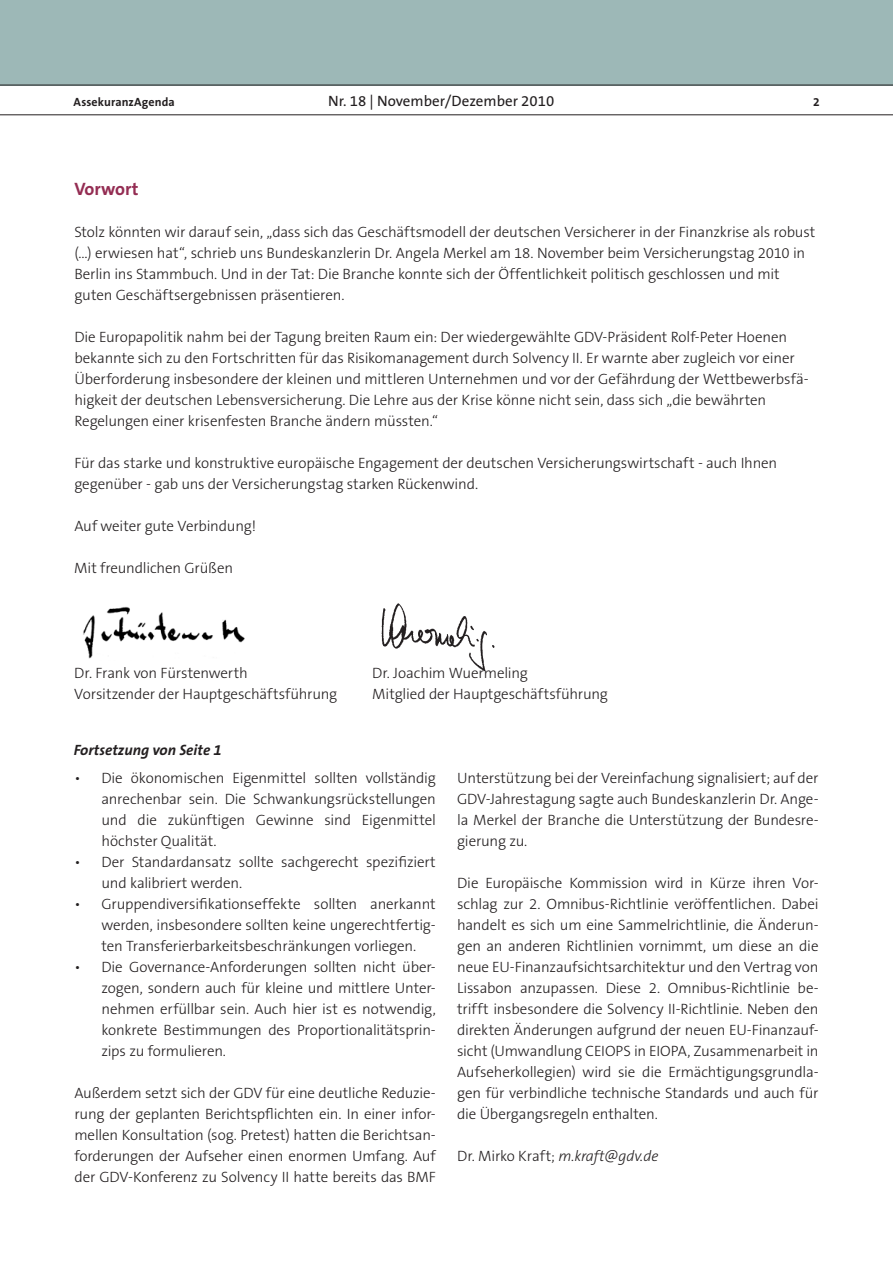
<style>
.page{position:relative;width:893px;height:1263px;background:#fff}
.page>*{position:absolute;margin:0;border:0;box-sizing:border-box;transform-origin:0 0}
.t1{font:700 18px "The Sans B7";color:#942d53}
.t2{font:300 15px/21px "The Sans B3";letter-spacing:-.01em;color:#231f20;text-align:justify}
.t3{font:15px "The Sans B5 Plain";color:#231f20}
.t4{font:italic 700 15px "The Sans B7";color:#231f20}
.t5{font:700 12px "The Sans B7";letter-spacing:.01em;color:#231f20}
.s1{font-style:italic}
</style>
<div class="page">
<div style="left:0;top:0;width:893px;height:85px;background:#9db8b7"></div>
<hr style="left:0;top:85px;width:893px;height:1px;background:#231f20">
<hr style="left:0;top:114px;width:893px;height:1px;background:#231f20">
<img style="left:381px;top:603px;width:114px;height:69px">
<img style="left:83px;top:606px;width:162px;height:53px">
<p class="t5" style="left:74px;top:95px;width:103px">AssekuranzAgenda</p>
<p class="t3" style="left:328px;top:93px;width:228px">Nr. 18 | November/Dezember 2010</p>
<p class="t5" style="left:813px;top:95px;width:8px">2</p>
<p class="t1" style="left:74px;top:179px;width:66px">Vorwort</p>
<p class="t2" style="left:74px;top:222px;width:742px;text-align:left">Stolz könnten wir darauf sein, „dass sich das Geschäftsmodell der deutschen Versicherer in der Finanzkrise als robust (…) erwiesen hat“, schrieb uns Bundeskanzlerin Dr. Angela Merkel am 18. November beim Versicherungstag 2010 in Berlin ins Stammbuch. Und in der Tat: Die Branche konnte sich der Öffentlichkeit politisch geschlossen und mit guten Geschäftsergebnissen präsentieren.</p>
<p class="t2" style="left:74px;top:327px;width:736px;text-align:left">Die Europapolitik nahm bei der Tagung breiten Raum ein: Der wiedergewählte GDV-Präsident Rolf-Peter Hoenen bekannte sich zu den Fortschritten für das Risikomanagement durch Solvency II. Er warnte aber zugleich vor einer Überforderung insbesondere der kleinen und mittleren Unternehmen und vor der Gefährdung der Wettbewerbsfä&shy;higkeit der deutschen Lebensversicherung. Die Lehre aus der Krise könne nicht sein, dass sich „die bewährten Regelungen einer krisenfesten Branche ändern müssten.“</p>
<p class="t2" style="left:74px;top:453px;width:704px">Für das starke und konstruktive europäische Engagement der deutschen Versicherungswirtschaft - auch Ihnen gegenüber - gab uns der Versicherungstag starken Rückenwind.</p>
<p class="t2" style="left:74px;top:516px;width:183px">Auf weiter gute Verbindung!</p>
<p class="t2" style="left:74px;top:558px;width:160px">Mit freundlichen Grüßen</p>
<p class="t2" style="left:74px;top:663px;width:265px">Dr. Frank von Fürstenwerth<br>Vorsitzender der Hauptgeschäftsführung</p>
<p class="t2" style="left:372px;top:663px;width:237px">Dr. Joachim Wuermeling<br>Mitglied der Hauptgeschäftsführung</p>
<p class="t4" style="left:74px;top:742px;width:150px">Fortsetzung von Seite 1</p>
<p class="t2" style="left:101px;top:768px;width:336px;text-indent:-27px">• Die ökonomischen Eigenmittel sollten vollständig anrechenbar sein. Die Schwankungsrückstellungen und die zukünftigen Gewinne sind Eigenmittel höchster Qualität.</p>
<p class="t2" style="left:101px;top:852px;width:336px;text-indent:-27px">• Der Standardansatz sollte sachgerecht spezifiziert und kalibriert werden.</p>
<p class="t2" style="left:101px;top:894px;width:336px;text-indent:-27px">• Gruppendiversifikationseffekte sollten anerkannt werden, insbesondere sollten keine ungerechtfertig&shy;ten Transferierbarkeitsbeschränkungen vorliegen.</p>
<p class="t2" style="left:101px;top:957px;width:336px;text-indent:-27px">• Die Governance-Anforderungen sollten nicht über&shy;zogen, sondern auch für kleine und mittlere Unter&shy;nehmen erfüllbar sein. Auch hier ist es notwendig, konkrete Bestimmungen des Proportionalitätsprin&shy;zips zu formulieren.</p>
<p class="t2" style="left:74px;top:1083px;width:363px">Außerdem setzt sich der GDV für eine deutliche Reduzie&shy;rung der geplanten Berichtspflichten ein. In einer infor&shy;mellen Konsultation (sog. Pretest) hatten die Berichtsan&shy;forderungen der Aufseher einen enormen Umfang. Auf der GDV-Konferenz zu Solvency II hatte bereits das BMF</p>
<p class="t2" style="left:457px;top:768px;width:363px">Unterstützung bei der Vereinfachung signalisiert; auf der GDV-Jahrestagung sagte auch Bundeskanzlerin Dr. Ange&shy;la Merkel der Branche die Unterstützung der Bundesre&shy;gierung zu.</p>
<p class="t2" style="left:457px;top:873px;width:363px">Die Europäische Kommission wird in Kürze ihren Vor&shy;schlag zur 2. Omnibus-Richtlinie veröffentlichen. Dabei handelt es sich um eine Sammelrichtlinie, die Änderun&shy;gen an anderen Richtlinien vornimmt, um diese an die neue EU-Finanzaufsichtsarchitektur und den Vertrag von Lissabon anzupassen. Diese 2. Omnibus-Richtlinie be&shy;trifft insbesondere die Solvency II-Richtlinie. Neben den direkten Änderungen aufgrund der neuen EU-Finanzauf&shy;sicht (Umwandlung CEIOPS in EIOPA, Zusammenarbeit in Aufseherkollegien) wird sie die Ermächtigungsgrundla&shy;gen für verbindliche technische Standards und auch für die Übergangsregeln enthalten.</p>
<p class="t2" style="left:457px;top:1146px;width:203px">Dr. Mirko Kraft; <span class="s1">m.kraft@gdv.de</span></p>
</div>
